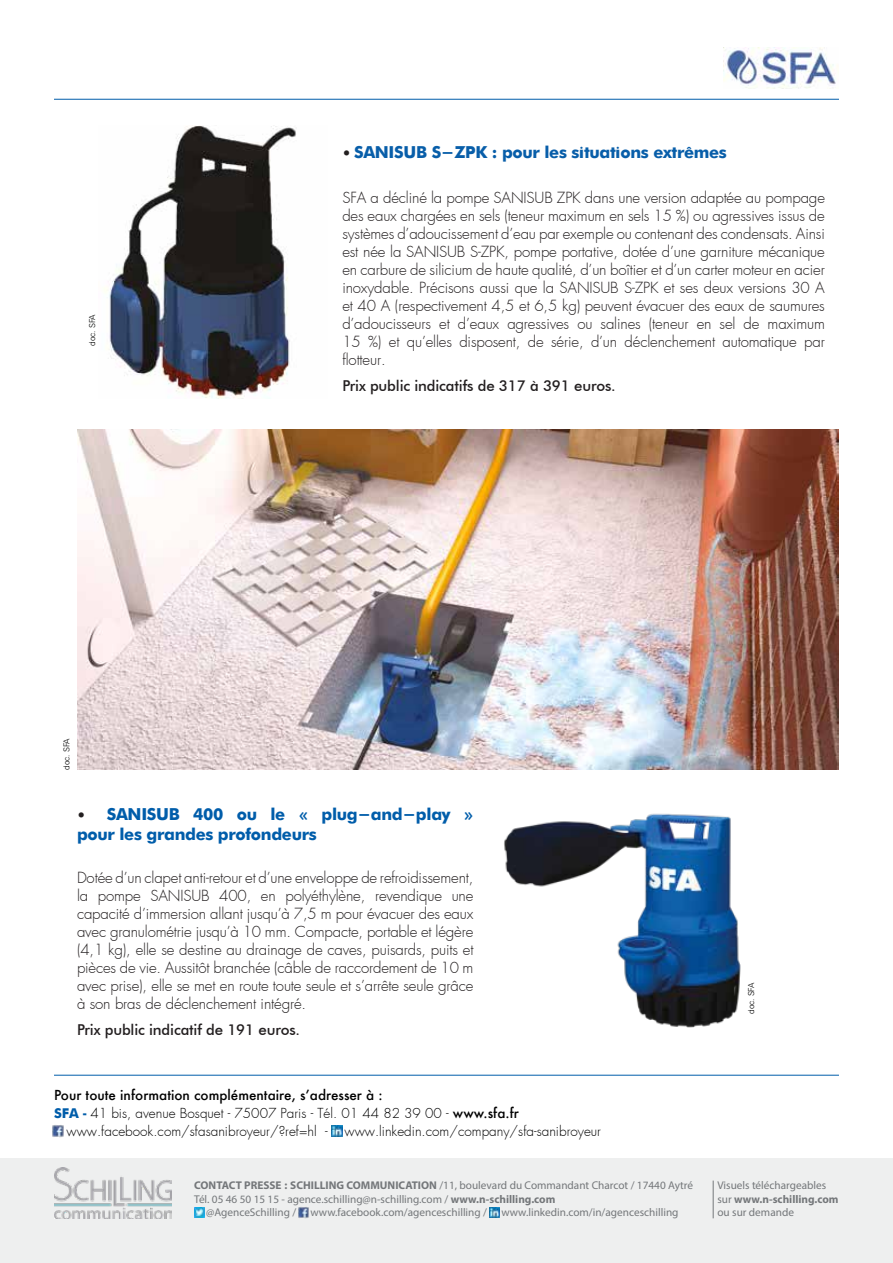
<style>
.page{position:relative;width:893px;height:1263px;background:#fff}
.page>*{position:absolute;margin:0;border:0;box-sizing:border-box;transform-origin:0 0}
.t1{font:700 16.5px/19.8px "Futura";letter-spacing:-.02em;color:#005daa}
.t2{font:700 16.5px "Futura";letter-spacing:-.02em;color:#085ea9}
.t3{font:300 15px/18px "Futura";letter-spacing:-.01em;color:#231f20;text-align:justify}
.t4{font:500 15px "Futura BT";letter-spacing:-.01em;color:#231f20}
.t5{font:300 13.5px "Futura";color:#000}
.t6{font:500 13.5px "Futura";color:#000}
.t7{font:11.25px/13.5px "Myriad Pro";color:#74777a}
.t8{font:300 8.1px "Univers LT Pro 45";color:#000}
.s1{font-weight:300;font-size:13.5px;color:#231f20}
.s2{font-weight:500}
.s3{font-weight:700;color:#005daa}
.s4{font-weight:800;font-stretch:condensed;color:#005daa}
.s5{font-weight:700}
</style>
<div class="page">
<img style="left:724px;top:47px;width:114px;height:42px">
<div style="left:0;top:1159px;width:893px;height:104px;background:#eeefef"></div>
<hr style="left:54px;top:99px;width:785px;height:1px;background:#005daa">
<hr style="left:54px;top:1075px;width:785px;height:1px;background:#005daa">
<img style="left:55px;top:1168px;width:117px;height:50px">
<hr style="left:713px;top:1180px;width:1px;height:38px;background:#74777a">
<svg style="left:195px;top:1207px;width:10px;height:10px"></svg>
<svg style="left:298px;top:1207px;width:11px;height:12px"></svg>
<svg style="left:53px;top:1125px;width:11px;height:12px"></svg>
<svg style="left:489px;top:1207px;width:11px;height:11px"></svg>
<svg style="left:332px;top:1125px;width:10px;height:11px"></svg>
<img style="left:104px;top:126px;width:192px;height:272px">
<img style="left:504px;top:813px;width:237px;height:215px">
<img style="left:77px;top:430px;width:762px;height:340px">
<p class="t8" style="left:87px;top:346px;width:33px;rotate:-90deg">doc. SFA</p>
<p class="t8" style="left:62px;top:770px;width:33px;rotate:-90deg">doc. SFA</p>
<p class="t2" style="left:342px;top:140px;width:386px"><span class="s1">•</span> SANISUB S-ZPK : pour les situations extrêmes</p>
<p class="t3" style="left:342px;top:189px;width:484px">SFA a décliné la pompe SANISUB ZPK dans une version adaptée au pompage des eaux chargées en sels (teneur maximum en sels 15 %) ou agressives issus de systèmes d’adoucissement d’eau par exemple ou contenant des condensats. Ainsi est née la SANISUB S-ZPK, pompe portative, dotée d’une garniture mécanique en carbure de silicium de haute qualité, d’un boîtier et d’un carter moteur en acier inoxydable. Précisons aussi que la SANISUB S-ZPK et ses deux versions 30 A et 40 A (respectivement 4,5 et 6,5 kg) peuvent évacuer des eaux de saumures d’adoucisseurs et d’eaux agressives ou salines (teneur en sel de maximum 15 %) et qu’elles disposent, de série, d’un déclenchement automatique par flotteur.</p>
<p class="t4" style="left:342px;top:377px;width:275px">Prix public indicatifs de 317 à 391 euros.</p>
<p class="t1" style="left:77px;top:803px;width:398px"><span class="s1">•</span> SANISUB 400 ou le <span class="s2">«</span> plug-and-play <span class="s2">» </span>pour les grandes profondeurs</p>
<p class="t3" style="left:77px;top:869px;width:398px">Dotée d’un clapet anti-retour et d’une enveloppe de refroidissement, la pompe SANISUB 400, en polyéthylène, revendique une capacité d’immersion allant jusqu’à 7,5 m pour évacuer des eaux avec granulométrie jusqu’à 10 mm. Compacte, portable et légère (4,1 kg), elle se destine au drainage de caves, puisards, puits et pièces de vie. Aussitôt branchée (câble de raccordement de 10 m avec prise), elle se met en route toute seule et s’arrête seule grâce à son bras de déclenchement intégré.</p>
<p class="t4" style="left:77px;top:1021px;width:225px">Prix public indicatif de 191 euros.</p>
<p class="t6" style="left:54px;top:1085px;width:330px">Pour toute information complémentaire, s’adresser à :</p>
<p class="t5" style="left:54px;top:1104px;width:466px"><span class="s3">SFA</span> <span class="s4">-</span> 41 bis, avenue Bosquet - 75007 Paris - Tél. 01 44 82 39 00 - <span class="s2">www.sfa.fr</span></p>
<p class="t5" style="left:67px;top:1122px;width:536px">www.facebook.com/sfasanibroyeur/?ref=hl - www.linkedin.com/company/sfa-sanibroyeur</p>
<p class="t7" style="left:194px;top:1178px;width:500px"><span class="s5">CONTACT PRESSE : SCHILLING COMMUNICATION</span> /11, boulevard du Commandant Charcot / 17440 Aytré</p>
<p class="t7" style="left:194px;top:1192px;width:363px">Tél. 05 46 50 15 15 - agence.schilling@n-schilling.com / <span class="s5">www.n-schilling.com</span></p>
<p class="t7" style="left:206px;top:1205px;width:92px">@AgenceSchilling /</p>
<p class="t7" style="left:311px;top:1205px;width:178px">www.facebook.com/agenceschilling /</p>
<p class="t7" style="left:501px;top:1205px;width:179px">www.linkedin.com/in/agenceschilling</p>
<p class="t8" style="left:746px;top:1014px;width:33px;rotate:-90deg">doc. SFA</p>
<p class="t7" style="left:717px;top:1178px;width:123px">Visuels téléchargeables sur <span class="s5">www.n-schilling.com </span>ou sur demande</p>
</div>
